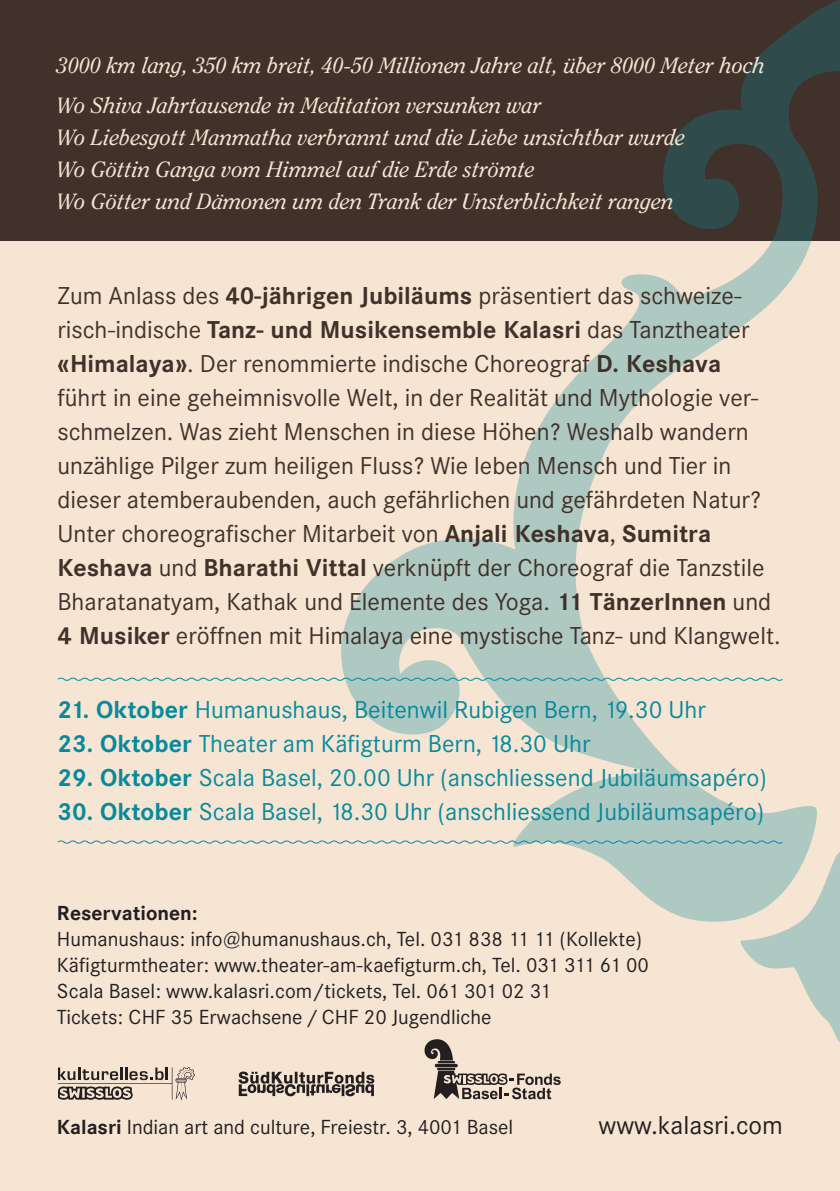
<style>
.page{position:relative;width:840px;height:1191px;background:#fff}
.page>*{position:absolute;margin:0;border:0;box-sizing:border-box;transform-origin:0 0}
.t1{font:25.2px "Corporate SBQ";color:#231f20}
.t2{font:24px/34px "Corporate SBQ";color:#40312a}
.t3{font:24px "Corporate SBQ";color:#078a9d}
.t4{font:italic 22px/32px "Clearface";color:#f5e5d2}
.t5{font:20px/26px "Corporate SBQ";color:#231f20}
.t6{font:700 20px "Corporate SBQ";color:#231f20}
.s1{font-weight:700}
</style>
<div class="page">
<div style="left:0;top:240px;width:839px;height:951px;background:#f5e5d2"></div>
<div style="left:0;top:0;width:839px;height:240px;background:#40312a"></div>
<svg style="left:339px;top:0;width:500px;height:922px"></svg>
<svg style="left:738px;top:852px;width:101px;height:189px"></svg>
<svg style="left:57px;top:677px;width:726px;height:5px"></svg>
<svg style="left:57px;top:839px;width:726px;height:5px"></svg>
<svg style="left:58px;top:1067px;width:137px;height:33px"></svg>
<svg style="left:238px;top:1071px;width:136px;height:25px"></svg>
<svg style="left:424px;top:1039px;width:136px;height:60px"></svg>
<p class="t4" style="left:57px;top:46px;width:709px;line-height:40px">3000 km lang, 350 km breit, 40-50 Millionen Jahre alt, über 8000 Meter hoch<br>Wo Shiva Jahrtausende in Meditation versunken war</p>
<p class="t4" style="left:57px;top:122px;width:629px">Wo Liebesgott Manmatha verbrannt und die Liebe unsichtbar wurde<br>Wo Göttin Ganga vom Himmel auf die Erde strömte<br>Wo Götter und Dämonen um den Trank der Unsterblichkeit rangen</p>
<p class="t2" style="left:57px;top:278px;width:724px">Zum Anlass des <span class="s1">40-jährigen Jubiläums</span> präsentiert das schweize&shy;risch-indische <span class="s1">Tanz- und Musikensemble Kalasri</span> das Tanztheater <span class="s1">«Himalaya»</span>. Der renommierte indische Choreograf <span class="s1">D. Keshava<br></span>führt in eine geheimnisvolle Welt, in der Realität und Mythologie ver&shy;schmelzen. Was zieht Menschen in diese Höhen? Weshalb wandern unzählige Pilger zum heiligen Fluss? Wie leben Mensch und Tier in dieser atemberaubenden, auch gefährlichen und gefährdeten Natur?<br>Unter choreografischer Mitarbeit von <span class="s1">Anjali Keshava</span>, <span class="s1">Sumitra Keshava</span> und <span class="s1">Bharathi Vittal</span> verknüpft der Choreograf die Tanzstile Bharatanatyam, Kathak und Elemente des Yoga. <span class="s1">11 TänzerInnen</span> und <span class="s1">4 Musiker</span> eröffnen mit Himalaya eine mystische Tanz- und Klangwelt.</p>
<p class="t3" style="left:57px;top:695px;width:649px"><span class="s1">21. Oktober</span> Humanushaus, Beitenwil Rubigen Bern, 19.30 Uhr</p>
<p class="t3" style="left:57px;top:729px;width:534px"><span class="s1">23. Oktober</span> Theater am Käfigturm Bern, 18.30 Uhr</p>
<p class="t3" style="left:57px;top:763px;width:710px"><span class="s1">29. Oktober</span> Scala Basel, 20.00 Uhr (anschliessend Jubiläumsapéro)</p>
<p class="t3" style="left:57px;top:797px;width:708px"><span class="s1">30. Oktober</span> Scala Basel, 18.30 Uhr (anschliessend Jubiläumsapéro)</p>
<p class="t6" style="left:57px;top:901px;width:142px">Reservationen:</p>
<p class="t5" style="left:57px;top:926px;width:593px">Humanushaus: info@humanushaus.ch, Tel. 031 838 11 11 (Kollekte)<br>Käfigturmtheater: www.theater-am-kaefigturm.ch, Tel. 031 311 61 00<br>Scala Basel: www.kalasri.com/tickets, Tel. 061 301 02 31<br>Tickets: CHF 35 Erwachsene / CHF 20 Jugendliche</p>
<p class="t5" style="left:57px;top:1114px;width:457px"><span class="s1">Kalasri</span> Indian art and culture, Freiestr. 3, 4001 Basel</p>
<p class="t1" style="left:598px;top:1110px;width:186px">www.kalasri.com</p>
</div>
